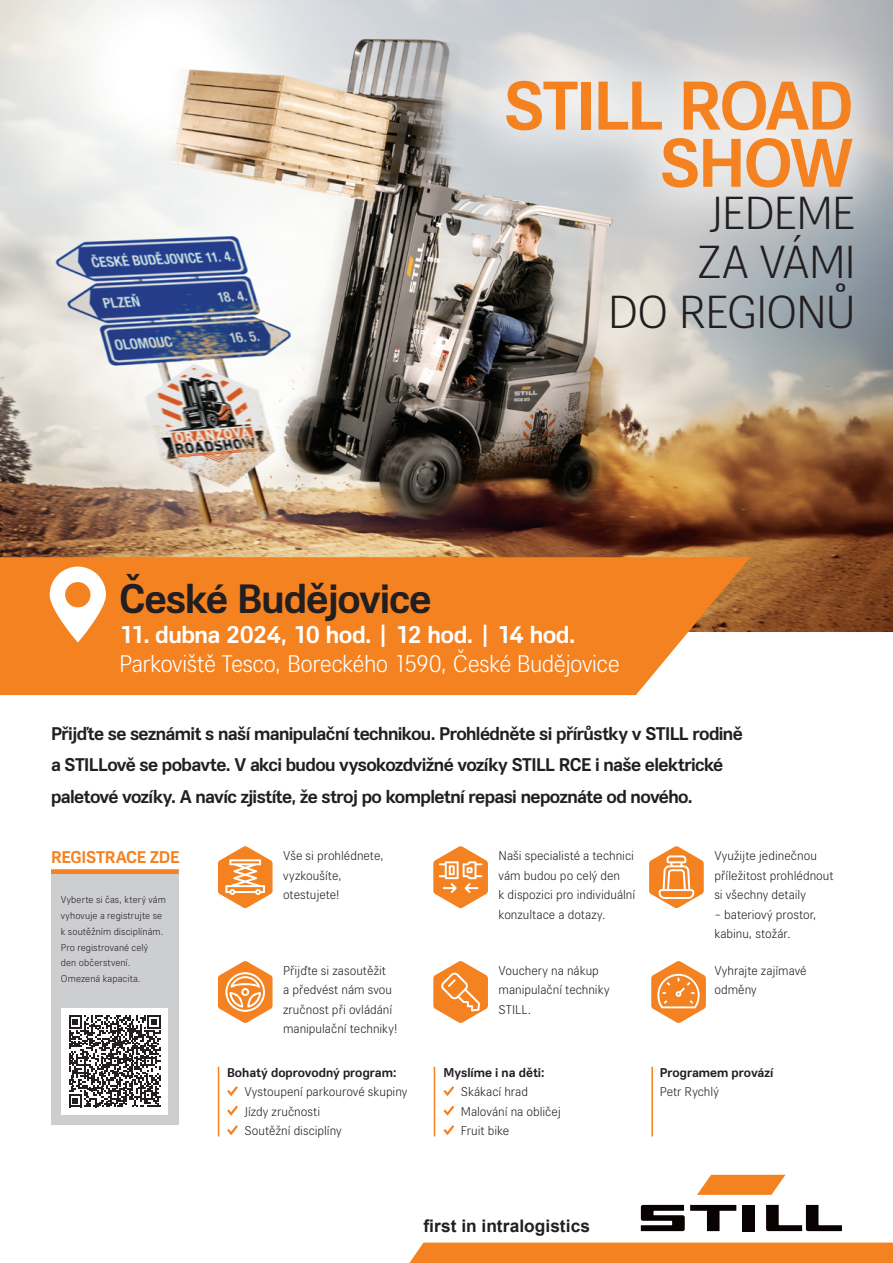
<style>
.page{position:relative;width:893px;height:1263px;background:#fff}
.page>*{position:absolute;margin:0;border:0;box-sizing:border-box;transform-origin:0 0}
.t1{font:700 72px "STILL Type";letter-spacing:-.03em;color:#f58220}
.t2{font:700 71.85px "STILL Type";color:#f58220}
.t3{font:300 49.2px/49.2px "STILL Type";letter-spacing:-.03em;color:#231f20;text-align:right}
.t4{font:700 43.5px "STILL Type";letter-spacing:-.025em;color:#231f20}
.t5{font:300 25.5px "STILL Type";letter-spacing:-.025em;color:#fff}
.t6{font:700 25.5px "STILL Type";letter-spacing:-.02em;color:#fff}
.t7{font:700 19.5px/31.5px "STILL Type";letter-spacing:-.03em;color:#231f20}
.t8{font:700 18px "STILL Type";letter-spacing:-.02em;color:#f58220}
.t9{font:700 17.4px "Arial";color:#231f20}
.t10{font:300 13.5px/19.5px "STILL Type";color:#231f20}
.t11{font:700 13.5px "STILL Type";color:#231f20}
.t12{font:300 10.5px/15.8px "STILL Type";letter-spacing:.01em;color:#231f20}
</style>
<div class="page">
<img style="left:0;top:0;width:893px;height:631px">
<div style="left:409px;top:1242px;width:484px;height:21px;background:#f58220"></div>
<div style="left:742px;top:1205px;width:12px;height:26px;background:#080302"></div>
<svg style="left:641px;top:1205px;width:95px;height:26px"></svg>
<svg style="left:766px;top:1205px;width:76px;height:26px"></svg>
<svg style="left:697px;top:1175px;width:88px;height:20px;background:#f69543"></svg>
<svg style="left:0;top:557px;width:750px;height:138px;background:#f3882c"></svg>
<div style="left:451px;top:24px;width:442px;height:220px;background:#fff;opacity:.6"></div>
<div style="left:51px;top:869px;width:128px;height:256px;background:#cdced0"></div>
<div style="left:51px;top:869px;width:128px;height:5px;background:#f58220"></div>
<div style="left:61px;top:1008px;width:107px;height:107px;background:#fff"></div>
<svg style="left:69px;top:1015px;width:92px;height:92px"></svg>
<svg style="left:433px;top:846px;width:55px;height:62px"></svg>
<svg style="left:218px;top:961px;width:55px;height:62px"></svg>
<svg style="left:433px;top:961px;width:55px;height:62px"></svg>
<svg style="left:218px;top:846px;width:55px;height:62px"></svg>
<svg style="left:649px;top:846px;width:55px;height:62px"></svg>
<svg style="left:50px;top:567px;width:56px;height:75px"></svg>
<svg style="left:651px;top:961px;width:55px;height:62px"></svg>
<svg style="left:227px;top:1086px;width:11px;height:30px"></svg>
<svg style="left:227px;top:1125px;width:11px;height:11px"></svg>
<svg style="left:443px;top:1086px;width:12px;height:30px"></svg>
<svg style="left:443px;top:1125px;width:12px;height:11px"></svg>
<hr style="left:218px;top:1067px;width:1px;height:69px;background:#f58220">
<hr style="left:434px;top:1067px;width:1px;height:69px;background:#f58220">
<hr style="left:651px;top:1067px;width:2px;height:69px;background:#f58220">
<h1 class="t1" style="left:504px;top:58px;width:351px">STILL ROAD</h1>
<h2 class="t2" style="left:660px;top:116px;width:196px">SHOW</h2>
<h3 class="t3" style="left:608px;top:185px;width:250px">JEDEME<br>ZA VÁMI<br>DO REGIONŮ</h3>
<h3 class="t4" style="left:119px;top:569px;width:314px">České Budějovice</h3>
<h3 class="t6" style="left:119px;top:617px;width:458px">11. dubna 2024, 10 hod. | 12 hod. | 14 hod.</h3>
<h3 class="t5" style="left:119px;top:647px;width:502px">Parkoviště Tesco, Boreckého 1590, České Budějovice</h3>
<p class="t7" style="left:51px;top:717px;width:693px">Přijďte se seznámit s naší manipulační technikou. Prohlédněte si přírůstky v STILL rodině a STILLově se pobavte. V akci budou vysokozdvižné vozíky STILL RCE i naše elektrické paletové vozíky. A navíc zjistíte, že stroj po kompletní repasi nepoznáte od nového.</p>
<h3 class="t8" style="left:51px;top:845px;width:130px">REGISTRACE ZDE</h3>
<p class="t12" style="left:61px;top:891px;width:106px">Vyberte si čas, který vám vyhovuje a registrujte se k soutěžním disciplínám.<br>Pro registrované celý den občerstvení.<br>Omezená kapacita.</p>
<p class="t10" style="left:283px;top:845px;width:102px">Vše si prohlédnete, vyzkoušíte, otestujete!</p>
<p class="t10" style="left:283px;top:960px;width:116px">Přijďte si zasoutěžit<br>a předvést nám svou zručnost při ovládání manipulační techniky!</p>
<p class="t11" style="left:227px;top:1063px;width:171px">Bohatý doprovodný program:</p>
<p class="t10" style="left:244px;top:1081px;width:164px">Vystoupení parkourové skupiny<br>Jízdy zručnosti<br>Soutěžní disciplíny</p>
<p class="t10" style="left:499px;top:845px;width:138px">Naši specialisté a technici vám budou po celý den<br>k dispozici pro individuální konzultace a dotazy.</p>
<p class="t10" style="left:714px;top:845px;width:121px">Využijte jedinečnou příležitost prohlédnout si všechny detaily</p>
<p class="t10" style="left:714px;top:904px;width:104px">– bateriový prostor, kabinu, stožár.</p>
<p class="t10" style="left:499px;top:960px;width:112px">Vouchery na nákup manipulační techniky<br>STILL.</p>
<p class="t10" style="left:714px;top:960px;width:94px">Vyhrajte zajímavé odměny</p>
<p class="t11" style="left:443px;top:1063px;width:103px">Myslíme i na děti:</p>
<p class="t10" style="left:461px;top:1081px;width:102px">Skákací hrad<br>Malování na obličej<br>Fruit bike</p>
<p class="t11" style="left:660px;top:1063px;width:115px">Programem provází</p>
<p class="t10" style="left:660px;top:1081px;width:61px">Petr Rychlý</p>
<p class="t9" style="left:424px;top:1214px;width:168px">first in intralogistics</p>
</div>
